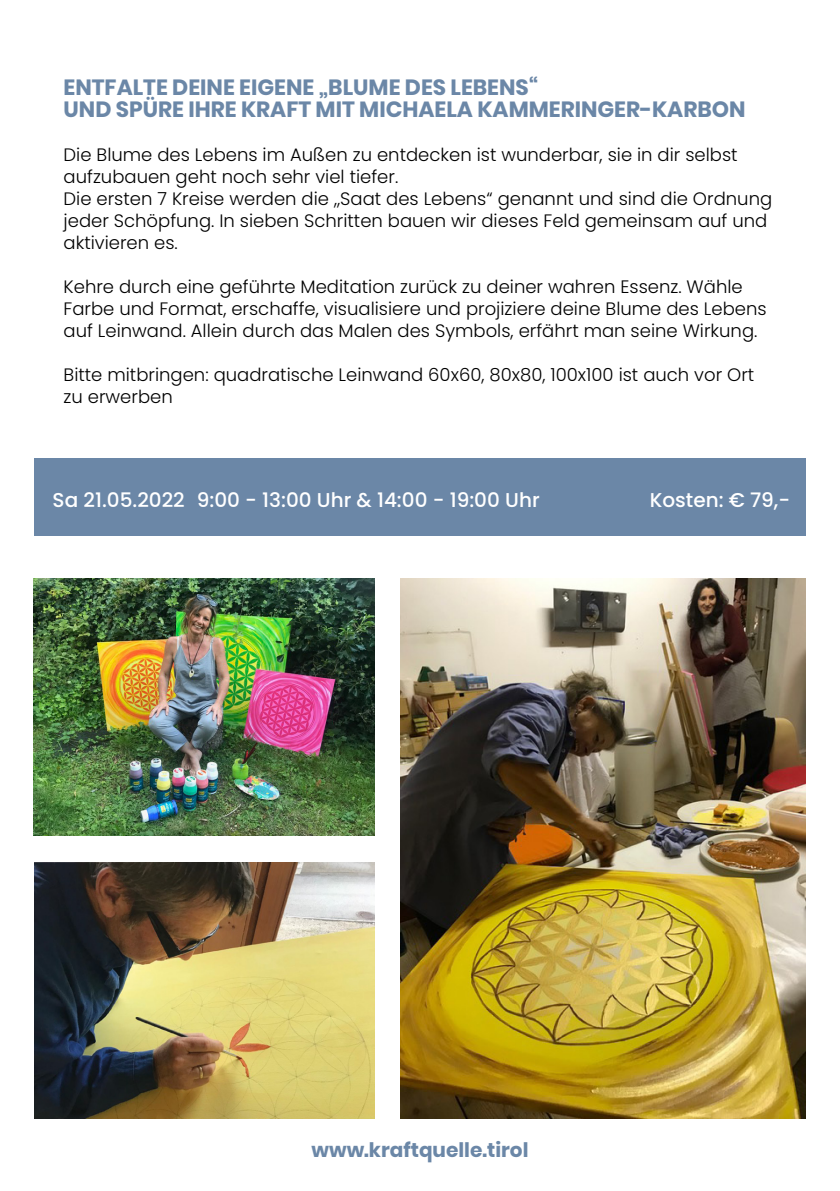
<style>
.page{position:relative;width:840px;height:1191px;background:#fff}
.page>*{position:absolute;margin:0;border:0;box-sizing:border-box;transform-origin:0 0}
.t1{font:700 22px/22px "Poppins";color:#6b87a7}
.t2{font:500 20px "Poppins";color:#fff}
.t3{font:700 20px "Poppins";color:#6b87a7}
.t4{font:300 18px/22px "Poppins";color:#000}
</style>
<div class="page">
<div style="left:34px;top:458px;width:771px;height:77px;background:#6b87a7"></div>
<img style="left:34px;top:578px;width:341px;height:257px">
<img style="left:400px;top:578px;width:405px;height:541px">
<img style="left:34px;top:863px;width:341px;height:256px">
<p class="t1" style="left:64px;top:77px;width:683px">ENTFALTE DEINE EIGENE „BLUME DES LEBENS“<br>UND SPÜRE IHRE KRAFT MIT MICHAELA KAMMERINGER-KARBON</p>
<p class="t4" style="left:64px;top:144px;width:709px">Die Blume des Lebens im Außen zu entdecken ist wunderbar, sie in dir selbst aufzubauen geht noch sehr viel tiefer.<br>Die ersten 7 Kreise werden die „Saat des Lebens“ genannt und sind die Ordnung jeder Schöpfung. In sieben Schritten bauen wir dieses Feld gemeinsam auf und aktivieren es.</p>
<p class="t4" style="left:64px;top:276px;width:704px">Kehre durch eine geführte Meditation zurück zu deiner wahren Essenz. Wähle<br>Farbe und Format, erschaffe, visualisiere und projiziere deine Blume des Lebens auf Leinwand. Allein durch das Malen des Symbols, erfährt man seine Wirkung.</p>
<p class="t4" style="left:64px;top:364px;width:691px">Bitte mitbringen: quadratische Leinwand 60x60, 80x80, 100x100 ist auch vor Ort zu erwerben</p>
<p class="t2" style="left:53px;top:488px;width:488px">Sa 21.05.2022 9:00 - 13:00 Uhr &amp; 14:00 - 19:00 Uhr</p>
<p class="t2" style="left:649px;top:488px;width:142px">Kosten: € 79,-</p>
<p class="t3" style="left:311px;top:1138px;width:218px">www.kraftquelle.tirol</p>
</div>
